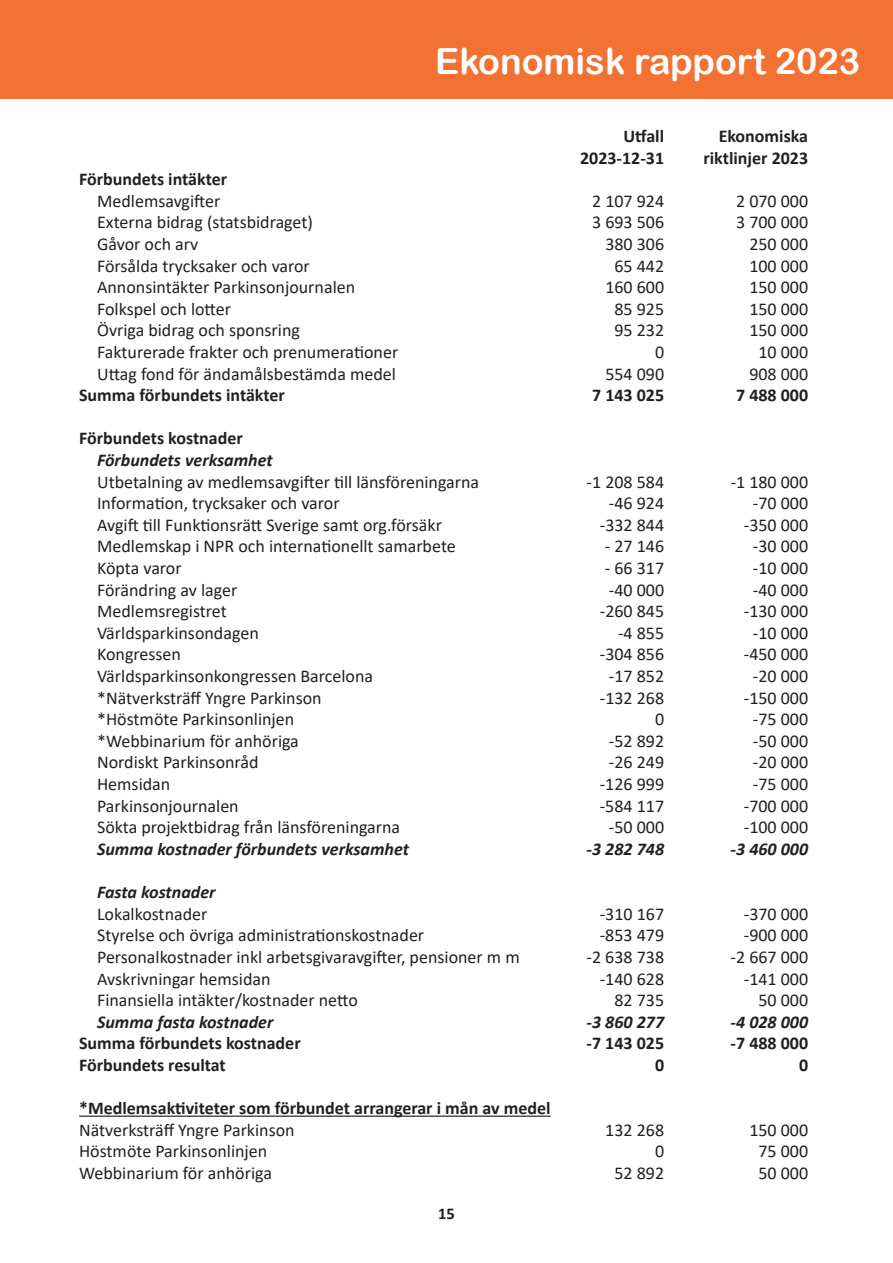
<style>
.page{position:relative;width:893px;height:1263px;background:#fff}
.page>*{position:absolute;margin:0;border:0;box-sizing:border-box;transform-origin:0 0}
.t1{font:36px "Arial Rounded MT Bold";color:#fff}
.t2{font:18px "Calibri";color:#231f20}
.t3{font:700 18px "Calibri";color:#231f20}
.t4{font:italic 700 18px "Calibri";color:#231f20}
.t5{font:700 16.5px "Calibri";color:#231f20}
</style>
<div class="page">
<div style="left:0;top:0;width:893px;height:99px;background:#f37133"></div>
<hr style="left:79px;top:1115px;width:472px;height:2px;background:#231f20">
<h1 class="t1" style="left:435px;top:40px;width:427px">Ekonomisk rapport 2023</h1>
<p class="t3" style="left:624px;top:123px;width:42px">Utfall</p>
<p class="t3" style="left:719px;top:123px;width:91px">Ekonomiska</p>
<p class="t3" style="left:580px;top:145px;width:86px">2023-12-31</p>
<p class="t3" style="left:703px;top:145px;width:106px">riktlinjer 2023</p>
<p class="t3" style="left:79px;top:166px;width:150px">Förbundets intäkter</p>
<p class="t2" style="left:97px;top:188px;width:125px">Medlemsavgifter</p>
<p class="t2" style="left:592px;top:188px;width:74px">2 107 924</p>
<p class="t2" style="left:736px;top:188px;width:74px">2 070 000</p>
<p class="t2" style="left:97px;top:210px;width:217px">Externa bidrag (statsbidraget)</p>
<p class="t2" style="left:592px;top:210px;width:74px">3 693 506</p>
<p class="t2" style="left:736px;top:210px;width:74px">3 700 000</p>
<p class="t2" style="left:97px;top:232px;width:103px">Gåvor och arv</p>
<p class="t2" style="left:605px;top:232px;width:60px">380 306</p>
<p class="t2" style="left:749px;top:232px;width:60px">250 000</p>
<p class="t2" style="left:97px;top:253px;width:214px">Försålda trycksaker och varor</p>
<p class="t2" style="left:614px;top:253px;width:51px">65 442</p>
<p class="t2" style="left:749px;top:253px;width:60px">100 000</p>
<p class="t2" style="left:97px;top:275px;width:260px">Annonsintäkter Parkinsonjournalen</p>
<p class="t2" style="left:605px;top:275px;width:60px">160 600</p>
<p class="t2" style="left:749px;top:275px;width:60px">150 000</p>
<p class="t2" style="left:97px;top:296px;width:136px">Folkspel och lotter</p>
<p class="t2" style="left:614px;top:296px;width:51px">85 925</p>
<p class="t2" style="left:749px;top:296px;width:60px">150 000</p>
<p class="t2" style="left:97px;top:318px;width:204px">Övriga bidrag och sponsring</p>
<p class="t2" style="left:614px;top:318px;width:51px">95 232</p>
<p class="t2" style="left:749px;top:318px;width:60px">150 000</p>
<p class="t2" style="left:97px;top:340px;width:303px">Fakturerade frakter och prenumerationer</p>
<p class="t2" style="left:655px;top:340px;width:11px">0</p>
<p class="t2" style="left:758px;top:340px;width:51px">10 000</p>
<p class="t2" style="left:97px;top:361px;width:300px">Uttag fond för ändamålsbestämda medel</p>
<p class="t2" style="left:605px;top:361px;width:60px">554 090</p>
<p class="t2" style="left:749px;top:361px;width:60px">908 000</p>
<p class="t3" style="left:79px;top:382px;width:207px">Summa förbundets intäkter</p>
<p class="t3" style="left:592px;top:382px;width:74px">7 143 025</p>
<p class="t3" style="left:736px;top:382px;width:74px">7 488 000</p>
<p class="t3" style="left:79px;top:426px;width:165px">Förbundets kostnader</p>
<p class="t4" style="left:97px;top:447px;width:177px">Förbundets verksamhet</p>
<p class="t2" style="left:97px;top:469px;width:384px">Utbetalning av medlemsavgifter till länsföreningarna</p>
<p class="t2" style="left:587px;top:469px;width:79px">-1 208 584</p>
<p class="t2" style="left:731px;top:469px;width:79px">-1 180 000</p>
<p class="t2" style="left:97px;top:491px;width:244px">Information, trycksaker och varor</p>
<p class="t2" style="left:609px;top:491px;width:57px">-46 924</p>
<p class="t2" style="left:753px;top:491px;width:57px">-70 000</p>
<p class="t2" style="left:97px;top:512px;width:346px">Avgift till Funktionsrätt Sverige samt org.försäkr</p>
<p class="t2" style="left:600px;top:512px;width:66px">-332 844</p>
<p class="t2" style="left:744px;top:512px;width:66px">-350 000</p>
<p class="t2" style="left:97px;top:534px;width:360px">Medlemskap i NPR och internationellt samarbete</p>
<p class="t2" style="left:605px;top:534px;width:61px">- 27 146</p>
<p class="t2" style="left:753px;top:534px;width:57px">-30 000</p>
<p class="t2" style="left:97px;top:556px;width:86px">Köpta varor</p>
<p class="t2" style="left:605px;top:556px;width:61px">- 66 317</p>
<p class="t2" style="left:753px;top:556px;width:57px">-10 000</p>
<p class="t2" style="left:97px;top:577px;width:142px">Förändring av lager</p>
<p class="t2" style="left:609px;top:577px;width:57px">-40 000</p>
<p class="t2" style="left:753px;top:577px;width:57px">-40 000</p>
<p class="t2" style="left:97px;top:599px;width:131px">Medlemsregistret</p>
<p class="t2" style="left:600px;top:599px;width:66px">-260 845</p>
<p class="t2" style="left:744px;top:599px;width:66px">-130 000</p>
<p class="t2" style="left:97px;top:620px;width:163px">Världsparkinsondagen</p>
<p class="t2" style="left:618px;top:620px;width:48px">-4 855</p>
<p class="t2" style="left:753px;top:620px;width:57px">-10 000</p>
<p class="t2" style="left:97px;top:642px;width:85px">Kongressen</p>
<p class="t2" style="left:600px;top:642px;width:66px">-304 856</p>
<p class="t2" style="left:744px;top:642px;width:66px">-450 000</p>
<p class="t2" style="left:97px;top:664px;width:278px">Världsparkinsonkongressen Barcelona</p>
<p class="t2" style="left:609px;top:664px;width:57px">-17 852</p>
<p class="t2" style="left:753px;top:664px;width:57px">-20 000</p>
<p class="t2" style="left:97px;top:685px;width:226px">*Nätverksträff Yngre Parkinson</p>
<p class="t2" style="left:600px;top:685px;width:66px">-132 268</p>
<p class="t2" style="left:744px;top:685px;width:66px">-150 000</p>
<p class="t2" style="left:97px;top:707px;width:199px">*Höstmöte Parkinsonlinjen</p>
<p class="t2" style="left:655px;top:707px;width:11px">0</p>
<p class="t2" style="left:753px;top:707px;width:57px">-75 000</p>
<p class="t2" style="left:97px;top:728px;width:203px">*Webbinarium för anhöriga</p>
<p class="t2" style="left:609px;top:728px;width:57px">-52 892</p>
<p class="t2" style="left:753px;top:728px;width:57px">-50 000</p>
<p class="t2" style="left:97px;top:750px;width:163px">Nordiskt Parkinsonråd</p>
<p class="t2" style="left:609px;top:750px;width:57px">-26 249</p>
<p class="t2" style="left:753px;top:750px;width:57px">-20 000</p>
<p class="t2" style="left:97px;top:772px;width:75px">Hemsidan</p>
<p class="t2" style="left:600px;top:772px;width:66px">-126 999</p>
<p class="t2" style="left:753px;top:772px;width:57px">-75 000</p>
<p class="t2" style="left:97px;top:793px;width:143px">Parkinsonjournalen</p>
<p class="t2" style="left:600px;top:793px;width:66px">-584 117</p>
<p class="t2" style="left:744px;top:793px;width:66px">-700 000</p>
<p class="t2" style="left:97px;top:815px;width:305px">Sökta projektbidrag från länsföreningarna</p>
<p class="t2" style="left:609px;top:815px;width:57px">-50 000</p>
<p class="t2" style="left:744px;top:815px;width:66px">-100 000</p>
<p class="t4" style="left:97px;top:836px;width:313px">Summa kostnader förbundets verksamhet</p>
<p class="t4" style="left:587px;top:836px;width:79px">-3 282 748</p>
<p class="t4" style="left:731px;top:836px;width:79px">-3 460 000</p>
<p class="t4" style="left:97px;top:879px;width:120px">Fasta kostnader</p>
<p class="t2" style="left:97px;top:901px;width:112px">Lokalkostnader</p>
<p class="t2" style="left:600px;top:901px;width:66px">-310 167</p>
<p class="t2" style="left:744px;top:901px;width:66px">-370 000</p>
<p class="t2" style="left:97px;top:923px;width:329px">Styrelse och övriga administrationskostnader</p>
<p class="t2" style="left:600px;top:923px;width:66px">-853 479</p>
<p class="t2" style="left:744px;top:923px;width:66px">-900 000</p>
<p class="t2" style="left:97px;top:944px;width:424px">Personalkostnader inkl arbetsgivaravgifter, pensioner m m</p>
<p class="t2" style="left:587px;top:944px;width:79px">-2 638 738</p>
<p class="t2" style="left:731px;top:944px;width:79px">-2 667 000</p>
<p class="t2" style="left:97px;top:966px;width:175px">Avskrivningar hemsidan</p>
<p class="t2" style="left:600px;top:966px;width:66px">-140 628</p>
<p class="t2" style="left:744px;top:966px;width:66px">-141 000</p>
<p class="t2" style="left:97px;top:988px;width:262px">Finansiella intäkter/kostnader netto</p>
<p class="t2" style="left:614px;top:988px;width:51px">82 735</p>
<p class="t2" style="left:758px;top:988px;width:51px">50 000</p>
<p class="t4" style="left:97px;top:1009px;width:178px">Summa fasta kostnader</p>
<p class="t4" style="left:587px;top:1009px;width:79px">-3 860 277</p>
<p class="t4" style="left:731px;top:1009px;width:79px">-4 028 000</p>
<p class="t3" style="left:79px;top:1030px;width:223px">Summa förbundets kostnader</p>
<p class="t3" style="left:587px;top:1030px;width:79px">-7 143 025</p>
<p class="t3" style="left:731px;top:1030px;width:79px">-7 488 000</p>
<p class="t3" style="left:79px;top:1052px;width:148px">Förbundets resultat</p>
<p class="t3" style="left:655px;top:1052px;width:11px">0</p>
<p class="t3" style="left:799px;top:1052px;width:11px">0</p>
<p class="t3" style="left:79px;top:1095px;width:473px">*Medlemsaktiviteter som förbundet arrangerar i mån av medel</p>
<p class="t2" style="left:79px;top:1117px;width:217px">Nätverksträff Yngre Parkinson</p>
<p class="t2" style="left:605px;top:1117px;width:60px">132 268</p>
<p class="t2" style="left:749px;top:1117px;width:60px">150 000</p>
<p class="t2" style="left:79px;top:1139px;width:190px">Höstmöte Parkinsonlinjen</p>
<p class="t2" style="left:655px;top:1139px;width:11px">0</p>
<p class="t2" style="left:758px;top:1139px;width:51px">75 000</p>
<p class="t2" style="left:79px;top:1160px;width:194px">Webbinarium för anhöriga</p>
<p class="t2" style="left:614px;top:1160px;width:51px">52 892</p>
<p class="t2" style="left:758px;top:1160px;width:51px">50 000</p>
<p class="t5" style="left:438px;top:1201px;width:18px">15</p>
</div>
